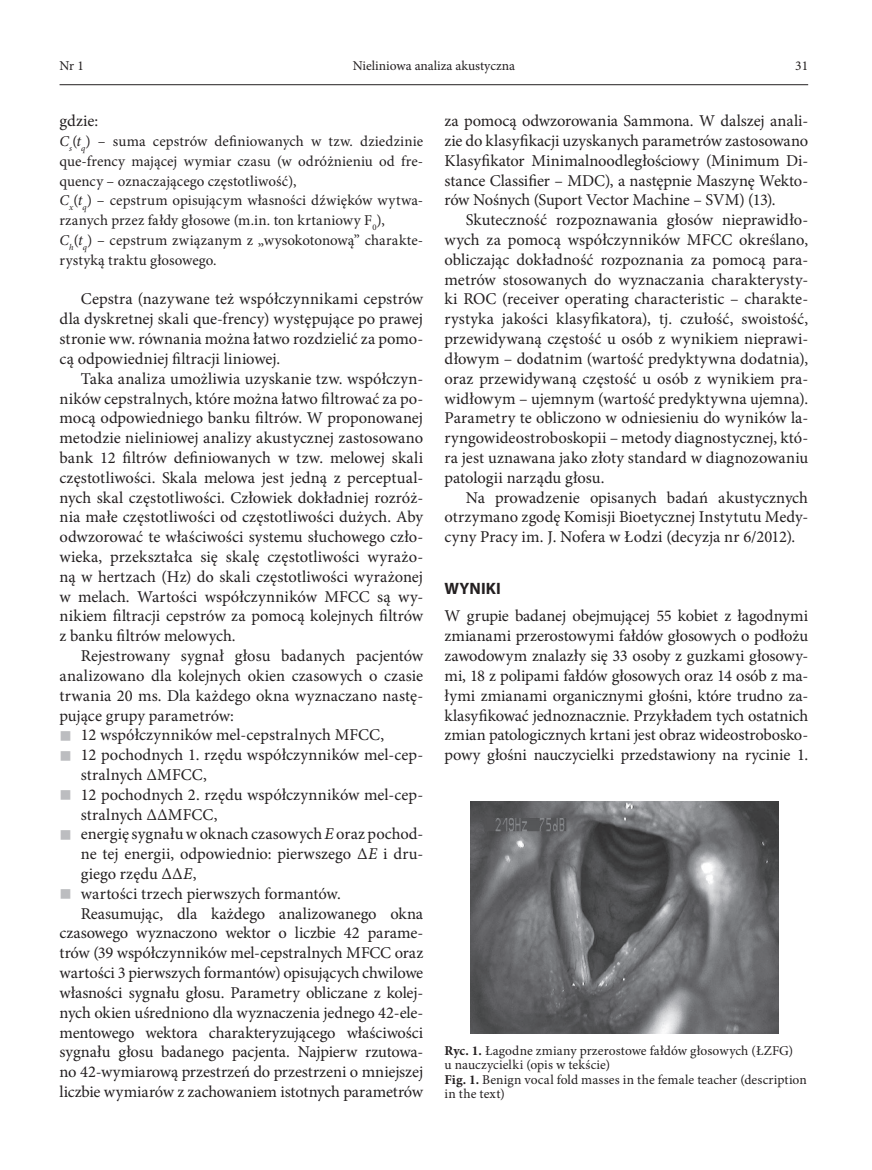
<style>
.page{position:relative;width:872px;height:1170px;background:#fff}
.page>*{position:absolute;margin:0;border:0;box-sizing:border-box;transform-origin:0 0}
.t1{font:16.5px/19.8px "Minion Pro";letter-spacing:-.005em;color:#231f20;text-align:justify}
.t2{font:700 16.5px "Myriad Pro";color:#231f20}
.t3{font:15px/19.8px "Minion Pro";letter-spacing:.005em;color:#231f20}
.t4{font:13.5px/14.2px "Minion Pro";letter-spacing:.005em;color:#231f20}
.s1{font-style:italic}
.s2{color:#bcbdc0}
.s3{font-weight:700}
</style>
<div class="page">
<hr style="left:60px;top:84px;width:748px;height:1px;background:#231f20">
<img style="left:471px;top:801px;width:308px;height:231px">
<p class="t4" style="left:60px;top:59px;width:26px">Nr 1</p>
<p class="t4" style="left:353px;top:59px;width:164px">Nieliniowa analiza akustyczna</p>
<p class="t4" style="left:795px;top:59px;width:14px">31</p>
<p class="t1" style="left:60px;top:111px;width:40px">gdzie:</p>
<p class="t3" style="left:60px;top:131px;width:365px"><span class="s1">C</span><sub>s</sub>(<span class="s1">t</span><sub>q</sub>) – suma cepstrów definiowanych w tzw. dziedzinie que-frency mającej wymiar czasu (w odróżnieniu od fre&shy;quency – oznaczającego częstotliwość),<br><span class="s1">C</span><sub>x</sub>(<span class="s1">t</span><sub>q</sub>) – cepstrum opisującym własności dźwięków wytwa&shy;rzanych przez fałdy głosowe (m.in. ton krtaniowy F<sub>0</sub>),<br><span class="s1">C</span><sub>h</sub>(<span class="s1">t</span><sub>q</sub>) – cepstrum związanym z „wysokotonową” charakte&shy;rystyką traktu głosowego.</p>
<p class="t1" style="left:60px;top:289px;width:365px;text-indent:21px">Cepstra (nazywane też współczynnikami cepstrów dla dyskretnej skali que-frency) występujące po prawej stronie ww. równania można łatwo rozdzielić za pomo&shy;cą odpowiedniej filtracji liniowej.</p>
<p class="t1" style="left:60px;top:368px;width:365px;text-indent:21px">Taka analiza umożliwia uzyskanie tzw. współczyn&shy;ników cepstralnych, które można łatwo filtrować za po&shy;mocą odpowiedniego banku filtrów. W proponowanej metodzie nieliniowej analizy akustycznej zastosowano bank 12 filtrów definiowanych w tzw. melowej skali częstotliwości. Skala melowa jest jedną z perceptual&shy;nych skal częstotliwości. Człowiek dokładniej rozróż&shy;nia małe częstotliwości od częstotliwości dużych. Aby odwzorować te właściwości systemu słuchowego czło&shy;wieka, przekształca się skalę częstotliwości wyrażo&shy;ną w hertzach (Hz) do skali częstotliwości wyrażonej w melach. Wartości współczynników MFCC są wy&shy;nikiem filtracji cepstrów za pomocą kolejnych filtrów z banku filtrów melowych.</p>
<p class="t1" style="left:60px;top:646px;width:365px;text-indent:21px">Rejestrowany sygnał głosu badanych pacjentów analizowano dla kolejnych okien czasowych o czasie trwania 20 ms. Dla każdego okna wyznaczano nastę&shy;pujące grupy parametrów:</p>
<p class="t1" style="left:60px;top:725px;width:326px"><span class="s2">■</span> 12 współczynników mel-cepstralnych MFCC,</p>
<p class="t1" style="left:81px;top:745px;width:344px;text-indent:-21px"><span class="s2">■</span> 12 pochodnych 1. rzędu współczynników mel-cep&shy;stralnych ΔMFCC,</p>
<p class="t1" style="left:81px;top:784px;width:344px;text-indent:-21px"><span class="s2">■</span> 12 pochodnych 2. rzędu współczynników mel-cep&shy;stralnych ΔΔMFCC,</p>
<p class="t1" style="left:81px;top:824px;width:344px;text-indent:-21px"><span class="s2">■</span> energię sygnału w oknach czasowych <span class="s1">E</span> oraz pochod&shy;ne tej energii, odpowiednio: pierwszego Δ<span class="s1">E</span> i dru&shy;giego rzędu ΔΔ<span class="s1">E</span>,</p>
<p class="t1" style="left:60px;top:883px;width:283px"><span class="s2">■</span> wartości trzech pierwszych formantów.</p>
<p class="t1" style="left:81px;top:903px;width:344px">Reasumując, dla każdego analizowanego okna</p>
<p class="t1" style="left:60px;top:923px;width:365px">czasowego wyznaczono wektor o liczbie 42 parame-</p>
<p class="t1" style="left:60px;top:943px;width:365px">trów (39 współczynników mel-cepstralnych MFCC oraz</p>
<p class="t1" style="left:60px;top:962px;width:365px">wartości 3 pierwszych formantów) opisujących chwilowe</p>
<p class="t1" style="left:60px;top:982px;width:365px">własności sygnału głosu. Parametry obliczane z kolej-</p>
<p class="t1" style="left:60px;top:1002px;width:365px">nych okien uśredniono dla wyznaczenia jednego 42-ele-</p>
<p class="t1" style="left:60px;top:1022px;width:365px">mentowego wektora charakteryzującego właściwości</p>
<p class="t1" style="left:60px;top:1042px;width:365px">sygnału głosu badanego pacjenta. Najpierw rzutowa-</p>
<p class="t1" style="left:60px;top:1061px;width:365px">no 42-wymiarową przestrzeń do przestrzeni o mniejszej</p>
<p class="t1" style="left:60px;top:1081px;width:365px">liczbie wymiarów z zachowaniem istotnych parametrów</p>
<p class="t1" style="left:444px;top:111px;width:365px">za pomocą odwzorowania Sammona. W dalszej anali&shy;zie do klasyfikacji uzyskanych parametrów zastosowano Klasyfikator Minimalnoodległościowy (Minimum Di&shy;stance Classifier – MDC), a następnie Maszynę Wekto&shy;rów Nośnych (Suport Vector Machine – SVM) (13).</p>
<p class="t1" style="left:444px;top:210px;width:365px;text-indent:21px">Skuteczność rozpoznawania głosów nieprawidło&shy;wych za pomocą współczynników MFCC określano, obliczając dokładność rozpoznania za pomocą para&shy;metrów stosowanych do wyznaczania charakterysty&shy;ki ROC (receiver operating characteristic – charakte&shy;rystyka jakości klasyfikatora), tj. czułość, swoistość, przewidywaną częstość u osób z wynikiem nieprawi&shy;dłowym – dodatnim (wartość predyktywna dodatnia), oraz przewidywaną częstość u osób z wynikiem pra&shy;widłowym – ujemnym (wartość predyktywna ujemna).<br>Parametry te obliczono w odniesieniu do wyników la&shy;ryngowideostroboskopii – metody diagnostycznej, któ&shy;ra jest uznawana jako złoty standard w diagnozowaniu patologii narządu głosu.</p>
<p class="t1" style="left:444px;top:487px;width:365px;text-indent:21px">Na prowadzenie opisanych badań akustycznych otrzymano zgodę Komisji Bioetycznej Instytutu Medy&shy;cyny Pracy im. J. Nofera w Łodzi (decyzja nr 6/2012).</p>
<p class="t2" style="left:444px;top:577px;width:44px">WYNIKI</p>
<p class="t1" style="left:444px;top:606px;width:365px">W grupie badanej obejmującej 55 kobiet z łagodnymi zmianami przerostowymi fałdów głosowych o podłożu zawodowym znalazły się 33 osoby z guzkami głosowy&shy;mi, 18 z polipami fałdów głosowych oraz 14 osób z ma&shy;łymi zmianami organicznymi głośni, które trudno za&shy;klasyfikować jednoznacznie. Przykładem tych ostatnich zmian patologicznych krtani jest obraz wideostrobosko&shy;powy głośni nauczycielki przedstawiony na rycinie 1.</p>
<p class="t4" style="left:444px;top:1043px;width:364px"><span class="s3">Ryc. 1.</span> Łagodne zmiany przerostowe fałdów głosowych (ŁZFG)<br>u nauczycielki (opis w tekście)<br><span class="s3">Fig. 1.</span> Benign vocal fold masses in the female teacher (description in the text)</p>
</div>
